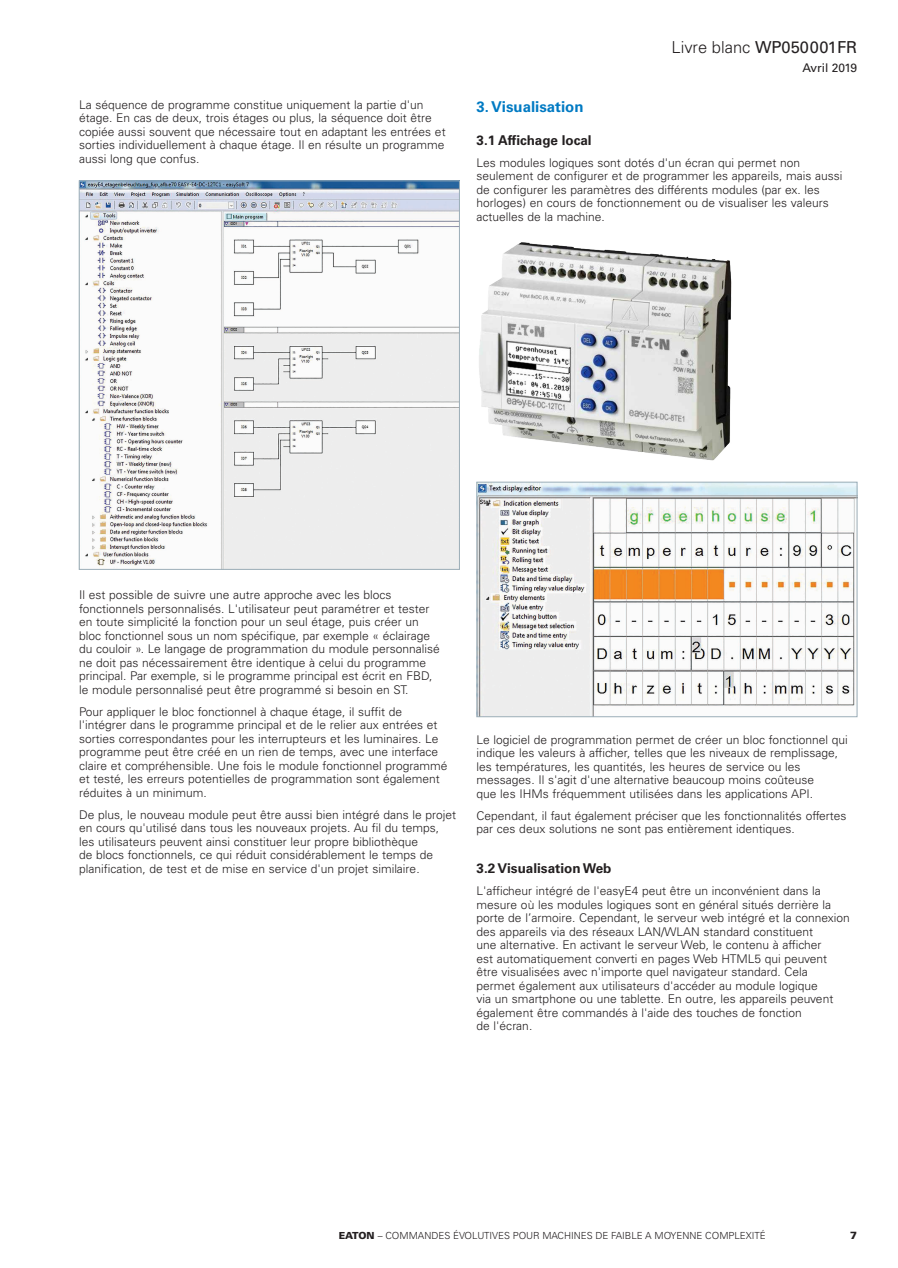
<style>
.page{position:relative;width:898px;height:1268px;background:#fff}
.page>*{position:absolute;margin:0;border:0;box-sizing:border-box;transform-origin:0 0}
.t1{font:300 16.5px "Univers LT Std";color:#231f20}
.t2{font:700 15px "Univers LT Std";color:#007ac3}
.t3{font:700 13.5px "Univers LT Std";color:#231f20}
.t4{font:300 12px/13.5px "Univers LT Std";color:#231f20}
.t5{font:12px "Univers LT Std";color:#231f20}
.t6{font:900 10.5px "Univers LT Std";color:#231f20}
.t7{font:300 9.75px "Univers LT Std";color:#231f20}
.s1{font-weight:400}
.s2{font-weight:900}
</style>
<div class="page">
<img style="left:81px;top:183px;width:377px;height:384px">
<div style="left:79px;top:181px;width:381px;height:388px;border:1px solid #9caeb8"></div>
<img style="left:479px;top:242px;width:253px;height:219px">
<img style="left:479px;top:484px;width:376px;height:231px">
<div style="left:477px;top:482px;width:380px;height:235px;border:1px solid #9caeb8"></div>
<p class="t4" style="left:79px;top:98px;width:368px">La séquence de programme constitue uniquement la partie d'un étage. En cas de deux, trois étages ou plus, la séquence doit être copiée aussi souvent que nécessaire tout en adaptant les entrées et sorties individuellement à chaque étage. Il en résulte un programme aussi long que confus.</p>
<h1 class="t1" style="left:671px;top:37px;width:187px">Livre blanc <span class="s1">WP050001FR</span></h1>
<p class="t5" style="left:802px;top:61px;width:56px">Avril 2019</p>
<p class="t2" style="left:477px;top:98px;width:108px">3. Visualisation</p>
<p class="t3" style="left:477px;top:132px;width:117px">3.1 Affichage local</p>
<p class="t4" style="left:477px;top:156px;width:367px">Les modules logiques sont dotés d'un écran qui permet non seulement de configurer et de programmer les appareils, mais aussi de configurer les paramètres des différents modules (par ex. les horloges) en cours de fonctionnement ou de visualiser les valeurs actuelles de la machine.</p>
<p class="t4" style="left:79px;top:588px;width:362px">Il est possible de suivre une autre approche avec les blocs fonctionnels personnalisés. L'utilisateur peut paramétrer et tester en toute simplicité la fonction pour un seul étage, puis créer un bloc fonctionnel sous un nom spécifique, par exemple « éclairage du couloir ». Le langage de programmation du module personnalisé ne doit pas nécessairement être identique à celui du programme principal. Par exemple, si le programme principal est écrit en FBD, le module personnalisé peut être programmé si besoin en ST.</p>
<p class="t4" style="left:79px;top:705px;width:370px">Pour appliquer le bloc fonctionnel à chaque étage, il suffit de l'intégrer dans le programme principal et de le relier aux entrées et sorties correspondantes pour les interrupteurs et les luminaires. Le programme peut être créé en un rien de temps, avec une interface claire et compréhensible. Une fois le module fonctionnel programmé et testé, les erreurs potentielles de programmation sont également réduites à un minimum.</p>
<p class="t4" style="left:79px;top:808px;width:379px">De plus, le nouveau module peut être aussi bien intégré dans le projet en cours qu'utilisé dans tous les nouveaux projets. Au fil du temps, les utilisateurs peuvent ainsi constituer leur propre bibliothèque<br>de blocs fonctionnels, ce qui réduit considérablement le temps de planification, de test et de mise en service d'un projet similaire.</p>
<p class="t4" style="left:477px;top:733px;width:373px">Le logiciel de programmation permet de créer un bloc fonctionnel qui indique les valeurs à afficher, telles que les niveaux de remplissage, les températures, les quantités, les heures de service ou les messages. Il s'agit d'une alternative beaucoup moins coûteuse<br>que les IHMs fréquemment utilisées dans les applications API.</p>
<p class="t4" style="left:477px;top:809px;width:371px">Cependant, il faut également préciser que les fonctionnalités offertes par ces deux solutions ne sont pas entièrement identiques.</p>
<p class="t3" style="left:477px;top:860px;width:136px">3.2 Visualisation Web</p>
<p class="t4" style="left:477px;top:884px;width:375px">L'afficheur intégré de l'easyE4 peut être un inconvénient dans la mesure où les modules logiques sont en général situés derrière la porte de l’armoire. Cependant, le serveur web intégré et la connexion des appareils via des réseaux LAN/WLAN standard constituent<br>une alternative. En activant le serveur Web, le contenu à afficher<br>est automatiquement converti en pages Web HTML5 qui peuvent être visualisées avec n'importe quel navigateur standard. Cela<br>permet également aux utilisateurs d'accéder au module logique<br>via un smartphone ou une tablette. En outre, les appareils peuvent également être commandés à l'aide des touches de fonction<br>de l'écran.</p>
<p class="t7" style="left:339px;top:1229px;width:428px"><span class="s2">EATON</span> – COMMANDES ÉVOLUTIVES POUR MACHINES DE FAIBLE A MOYENNE COMPLEXITÉ</p>
<p class="t6" style="left:850px;top:1228px;width:9px">7</p>
</div>
